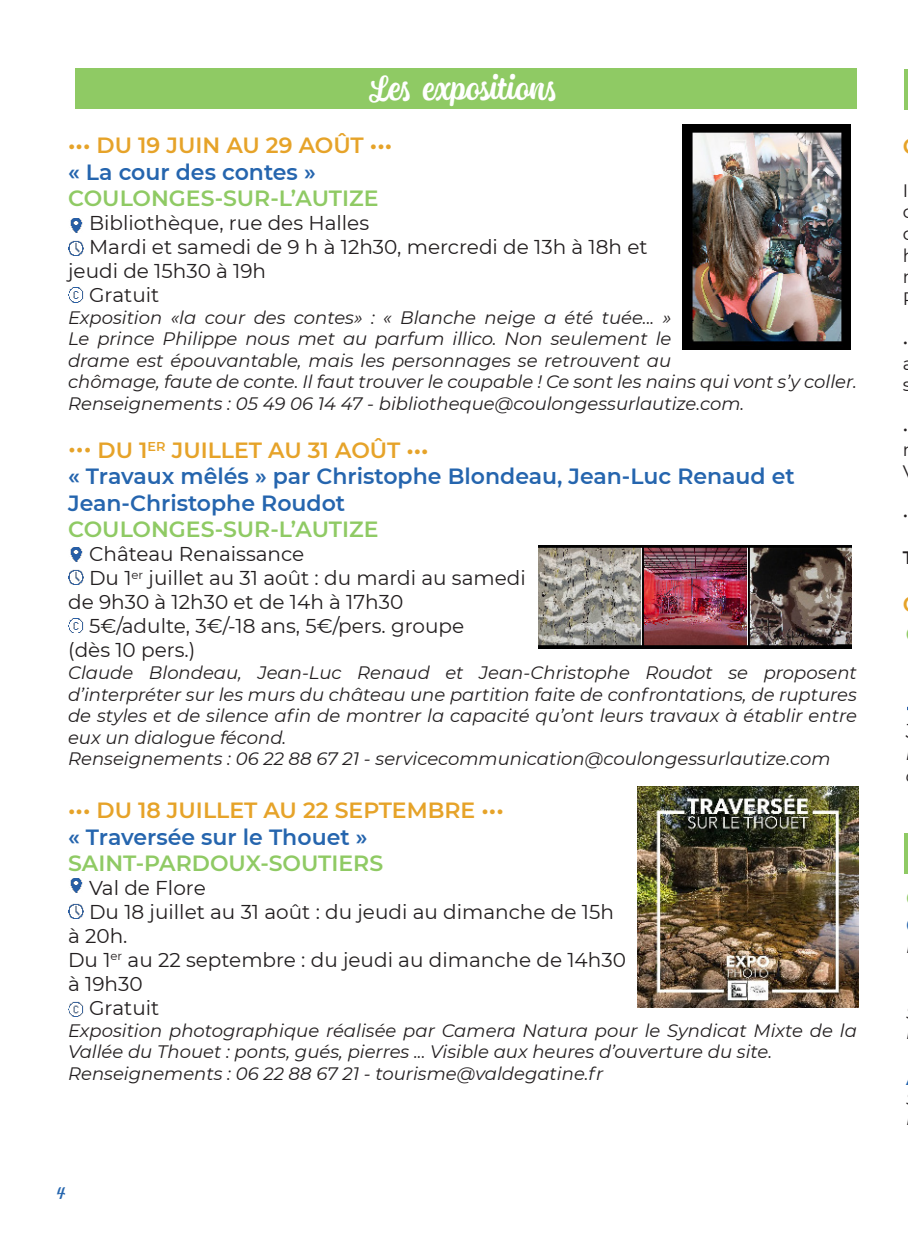
<style>
.page{position:relative;width:908px;height:1259px;background:#fff}
.page>*{position:absolute;margin:0;border:0;box-sizing:border-box;transform-origin:0 0}
.t1{font:40px "Syrup Script";color:#fff}
.t2{font:600 22px/26.4px "Montserrat";color:#2565ae}
.t3{font:600 22px "Montserrat";color:#e6a329}
.t4{font:600 22px "Montserrat";color:#8fca64}
.t5{font:20px/24px "Montserrat";color:#231f20}
.t6{font:italic 18px/21.6px "Montserrat";color:#231f20}
.t7{font:18px/21.6px "Montserrat";color:#231f20}
.t8{font:16px "Allora";color:#2565ae}
</style>
<div class="page">
<div style="left:76px;top:68px;width:780px;height:40px;background:#8fca64"></div>
<img style="left:70px;top:218px;width:13px;height:14px">
<img style="left:68px;top:240px;width:16px;height:15px">
<img style="left:68px;top:287px;width:16px;height:15px">
<img style="left:70px;top:547px;width:13px;height:15px">
<img style="left:68px;top:569px;width:16px;height:15px">
<img style="left:68px;top:618px;width:16px;height:15px">
<img style="left:70px;top:878px;width:13px;height:15px">
<img style="left:68px;top:903px;width:16px;height:15px">
<img style="left:68px;top:1001px;width:16px;height:15px">
<img style="left:637px;top:786px;width:221px;height:221px">
<img style="left:538px;top:546px;width:312px;height:102px">
<img style="left:682px;top:124px;width:168px;height:225px">
<hr style="left:904px;top:69px;width:3px;height:40px;background:#8fca64">
<hr style="left:904px;top:833px;width:3px;height:40px;background:#8fca64">
<p class="t1" style="left:369px;top:60px;width:187px">Les expositions</p>
<p class="t3" style="left:68px;top:130px;width:325px">••• DU 19 JUIN AU 29 AOÛT •••</p>
<p class="t2" style="left:68px;top:158px;width:249px">« La cour des contes »</p>
<p class="t4" style="left:68px;top:182px;width:312px">COULONGES-SUR-L’AUTIZE</p>
<p class="t5" style="left:89px;top:210px;width:281px">Bibliothèque, rue des Halles</p>
<p class="t5" style="left:68px;top:234px;width:580px;text-indent:21px">Mardi et samedi de 9 h à 12h30, mercredi de 13h à 18h et jeudi de 15h30 à 19h</p>
<p class="t5" style="left:89px;top:282px;width:72px">Gratuit</p>
<p class="t6" style="left:68px;top:306px;width:790px">Exposition «la cour des contes» : « Blanche neige a été tuée... »<br>Le prince Philippe nous met au parfum illico. Non seulement le<br>drame est épouvantable, mais les personnages se retrouvent au<br>chômage, faute de conte. Il faut trouver le coupable ! Ce sont les nains qui vont s’y coller.</p>
<p class="t6" style="left:68px;top:392px;width:677px">Renseignements : 05 49 06 14 47 - bibliotheque@coulongessurlautize.com.</p>
<p class="t3" style="left:68px;top:434px;width:362px">••• DU 1<sup>ER</sup> JUILLET AU 31 AOÛT •••</p>
<p class="t2" style="left:68px;top:462px;width:728px">« Travaux mêlés » par Christophe Blondeau, Jean-Luc Renaud et<br>Jean-Christophe Roudot</p>
<p class="t4" style="left:68px;top:514px;width:312px">COULONGES-SUR-L’AUTIZE</p>
<p class="t5" style="left:89px;top:541px;width:217px">Château Renaissance</p>
<p class="t5" style="left:68px;top:565px;width:459px;text-indent:21px">Du 1<sup>er</sup> juillet au 31 août : du mardi au samedi de 9h30 à 12h30 et de 14h à 17h30</p>
<p class="t5" style="left:89px;top:613px;width:376px">5€/adulte, 3€/-18 ans, 5€/pers. groupe</p>
<p class="t5" style="left:68px;top:637px;width:129px">(dès 10 pers.)</p>
<p class="t6" style="left:68px;top:661px;width:790px;text-align:justify">Claude Blondeau, Jean-Luc Renaud et Jean-Christophe Roudot se proposent d’interpréter sur les murs du château une partition faite de confrontations, de ruptures de styles et de silence afin de montrer la capacité qu’ont leurs travaux à établir entre eux un dialogue fécond.</p>
<p class="t6" style="left:68px;top:747px;width:763px">Renseignements : 06 22 88 67 21 - servicecommunication@coulongessurlautize.com</p>
<p class="t3" style="left:68px;top:794px;width:437px">••• DU 18 JUILLET AU 22 SEPTEMBRE •••</p>
<p class="t2" style="left:68px;top:822px;width:301px">« Traversée sur le Thouet »</p>
<p class="t4" style="left:68px;top:847px;width:316px">SAINT-PARDOUX-SOUTIERS</p>
<p class="t5" style="left:89px;top:875px;width:118px">Val de Flore</p>
<p class="t5" style="left:68px;top:899px;width:547px;text-indent:21px">Du 18 juillet au 31 août : du jeudi au dimanche de 15h à 20h.</p>
<p class="t5" style="left:68px;top:947px;width:559px">Du 1<sup>er</sup> au 22 septembre : du jeudi au dimanche de 14h30 à 19h30</p>
<p class="t5" style="left:89px;top:995px;width:72px">Gratuit</p>
<p class="t6" style="left:68px;top:1018px;width:790px">Exposition photographique réalisée par Camera Natura pour le Syndicat Mixte de la<br>Vallée du Thouet : ponts, gués, pierres ... Visible aux heures d’ouverture du site.</p>
<p class="t6" style="left:68px;top:1062px;width:536px">Renseignements : 06 22 88 67 21 - tourisme@valdegatine.fr</p>
<p class="t8" style="left:56px;top:1184px;width:10px">4</p>
<p class="t7" style="left:902px;top:179px;width:7px">I</p>
<p class="t7" style="left:902px;top:330px;width:12px">• a s</p>
<p class="t7" style="left:902px;top:417px;width:7px">•</p>
<p class="t7" style="left:902px;top:503px;width:7px">•</p>
</div>
